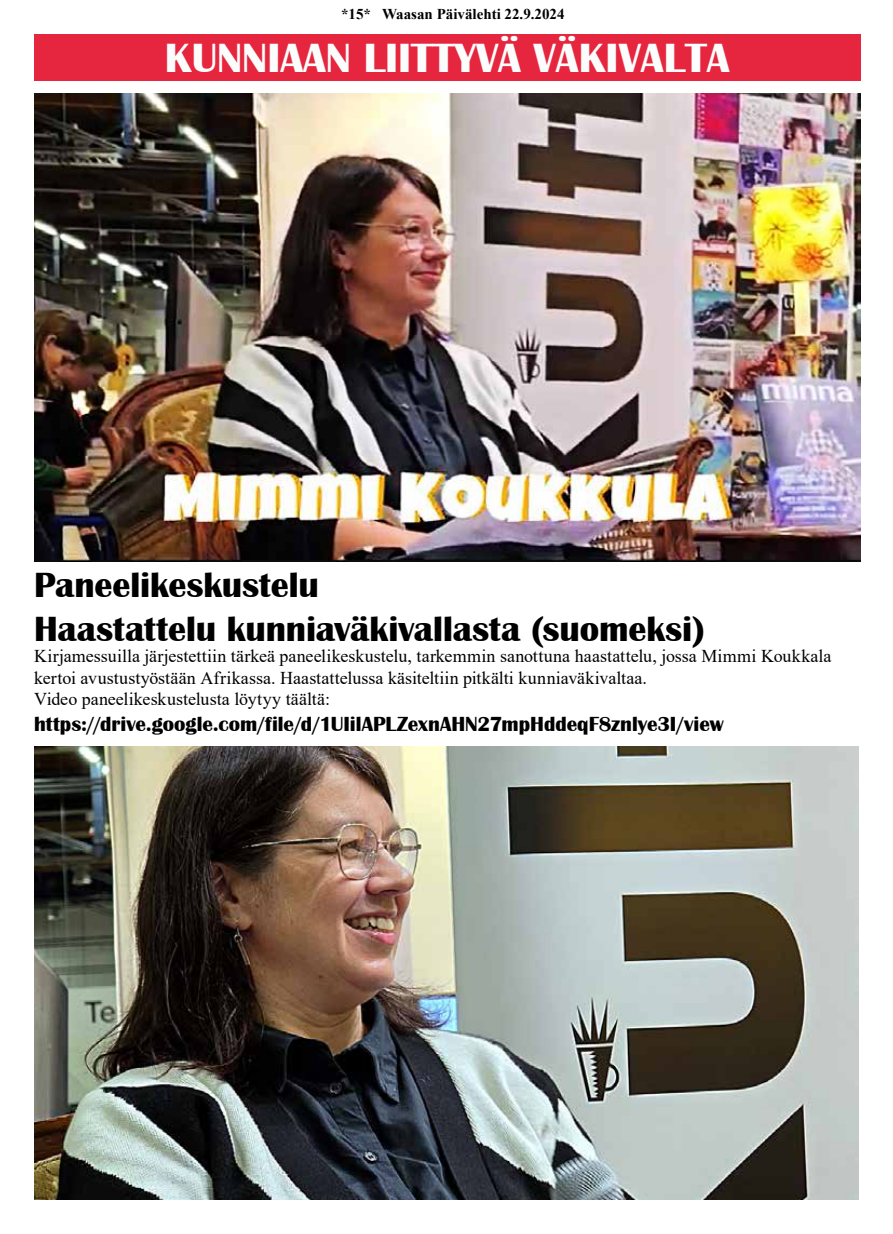
<style>
.page{position:relative;width:893px;height:1234px;background:#fff}
.page>*{position:absolute;margin:0;border:0;box-sizing:border-box;transform-origin:0 0}
.t1{font:700 42px "Britannic";color:#fbfdfc}
.t2{font:700 36px/43.2px "Britannic";letter-spacing:-.005em;color:#000}
.t3{font:700 21px "Britannic";color:#000}
.t4{font:18px/21.6px "Times New Roman";letter-spacing:.005em;color:#000}
.t5{font:700 15px "Times New Roman";color:#000}
</style>
<div class="page">
<div style="left:34px;top:34px;width:826px;height:47px;background:#e6263e"></div>
<img style="left:34px;top:93px;width:826px;height:469px">
<img style="left:34px;top:746px;width:825px;height:453px">
<p class="t5" style="left:341px;top:3px;width:225px">*15* Waasan Päivälehti 22.9.2024</p>
<h1 class="t1" style="left:165px;top:34px;width:566px">KUNNIAAN LIITTYVÄ VÄKIVALTA</h1>
<h2 class="t2" style="left:34px;top:564px;width:672px">Paneelikeskustelu<br>Haastattelu kunniaväkivallasta (suomeksi)</h2>
<p class="t4" style="left:34px;top:644px;width:799px">Kirjamessuilla järjestettiin tärkeä paneelikeskustelu, tarkemmin sanottuna haastattelu, jossa Mimmi Koukkala kertoi avustustyöstään Afrikassa. Haastattelussa käsiteltiin pitkälti kunniaväkivaltaa.<br>Video paneelikeskustelusta löytyy täältä:</p>
<p class="t3" style="left:34px;top:711px;width:691px">https://drive.google.com/file/d/1UIilAPLZexnAHN27mpHddeqF8znlye3I/view</p>
</div>
